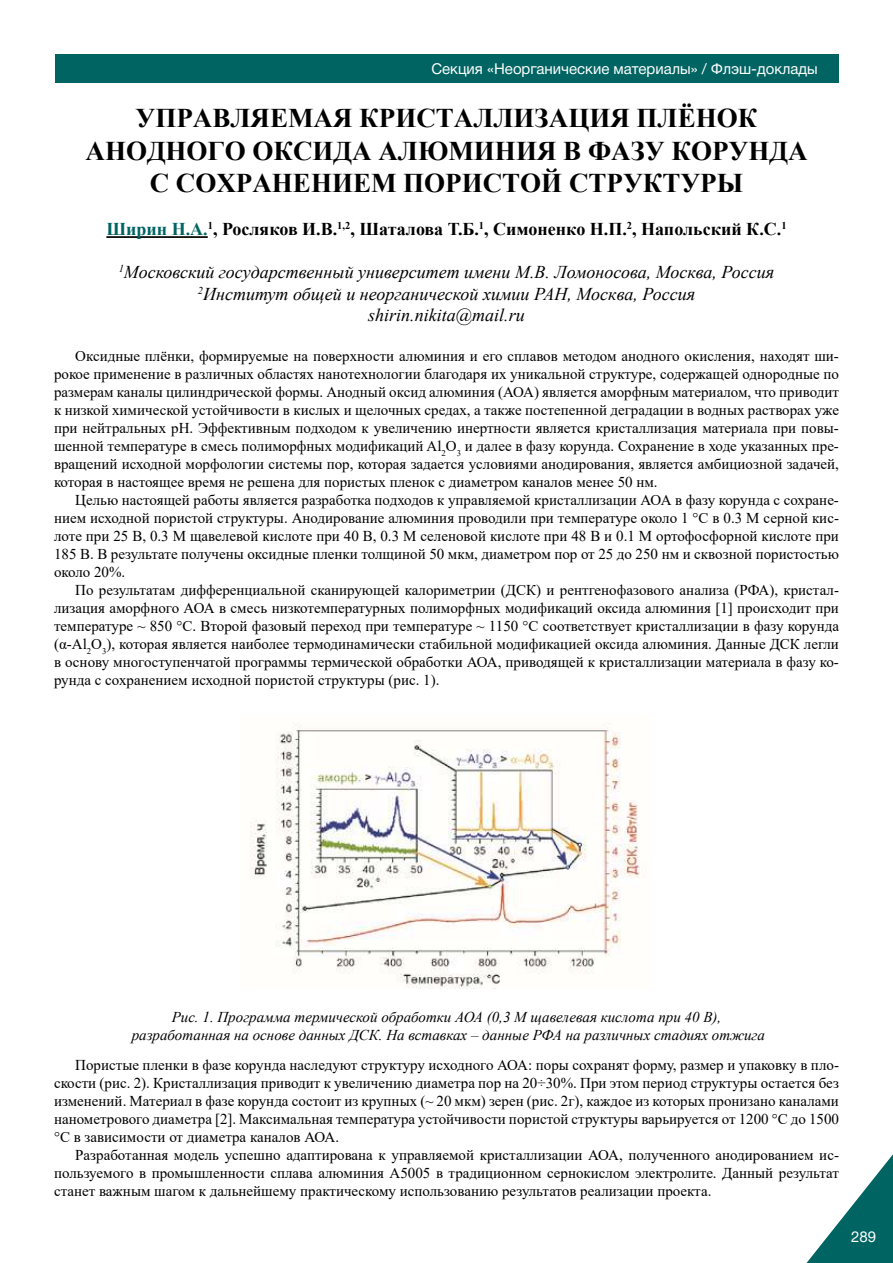
<style>
.page{position:relative;width:893px;height:1263px;background:#fff}
.page>*{position:absolute;margin:0;border:0;box-sizing:border-box;transform-origin:0 0}
.t1{font:700 27px/32.4px "Times New Roman";color:#000;text-align:center}
.t2{font:italic 18px/21.6px "Times New Roman";color:#000;text-align:center}
.t3{font:700 18px "Times New Roman";color:#000}
.t4{font:15px/18px "Times New Roman";color:#000;text-align:justify}
.t5{font:italic 15px/18px "Times New Roman";color:#000;text-align:center}
.t6{font:15px "Helvetica Neue Cyr";color:#fff}
.s1{color:#006462}
</style>
<div class="page">
<svg style="left:806px;top:1154px;width:87px;height:109px"></svg>
<div style="left:56px;top:54px;width:783px;height:29px;background:#006462"></div>
<hr style="left:106px;top:236px;width:102px;height:2px;background:#000">
<img style="left:249px;top:723px;width:393px;height:265px">
<p class="t6" style="left:431px;top:60px;width:388px">Секция «Неорганические материалы» / Флэш-доклады</p>
<h1 class="t1" style="left:86px;top:101px;width:723px">УПРАВЛЯЕМАЯ КРИСТАЛЛИЗАЦИЯ ПЛЁНОК<br>АНОДНОГО ОКСИДА АЛЮМИНИЯ В ФАЗУ КОРУНДА<br>С СОХРАНЕНИЕМ ПОРИСТОЙ СТРУКТУРЫ</h1>
<p class="t3" style="left:106px;top:216px;width:682px"><span class="s1">Ширин Н.А.</span><sup>1</sup>, Росляков И.В.<sup>1,2</sup>, Шаталова Т.Б.<sup>1</sup>, Симоненко Н.П.<sup>2</sup>, Напольский К.С.<sup>1</sup></p>
<p class="t2" style="left:119px;top:261px;width:657px"><sup>1</sup>Московский государственный университет имени М.В. Ломоносова, Москва, Россия<br><sup>2</sup>Институт общей и неорганической химии РАН, Москва, Россия shirin.nikita@mail.ru</p>
<p class="t4" style="left:54px;top:346px;width:786px;text-indent:21px">Оксидные плёнки, формируемые на поверхности алюминия и его сплавов методом анодного окисления, находят ши&shy;рокое применение в различных областях нанотехнологии благодаря их уникальной структуре, содержащей однородные по размерам каналы цилиндрической формы. Анодный оксид алюминия (АОА) является аморфным материалом, что приводит к низкой химической устойчивости в кислых и щелочных средах, а также постепенной деградации в водных растворах уже при нейтральных рН. Эффективным подходом к увеличению инертности является кристаллизация материала при повы&shy;шенной температуре в смесь полиморфных модификаций Al<sub>2</sub>O<sub>3</sub> и далее в фазу корунда. Сохранение в ходе указанных пре&shy;вращений исходной морфологии системы пор, которая задается условиями анодирования, является амбициозной задачей, которая в настоящее время не решена для пористых пленок с диаметром каналов менее 50 нм.</p>
<p class="t4" style="left:54px;top:490px;width:786px;text-indent:21px">Целью настоящей работы является разработка подходов к управляемой кристаллизации АОА в фазу корунда с сохране&shy;нием исходной пористой структуры. Анодирование алюминия проводили при температуре около 1 °С в 0.3 M серной кис&shy;лоте при 25 В, 0.3 M щавелевой кислоте при 40 В, 0.3 M селеновой кислоте при 48 В и 0.1 M ортофосфорной кислоте при 185 В. В результате получены оксидные пленки толщиной 50 мкм, диаметром пор от 25 до 250 нм и сквозной пористостью около 20%.</p>
<p class="t4" style="left:54px;top:580px;width:786px;text-indent:21px">По результатам дифференциальной сканирующей калориметрии (ДСК) и рентгенофазового анализа (РФА), кристал&shy;лизация аморфного АОА в смесь низкотемпературных полиморфных модификаций оксида алюминия [1] происходит при температуре ~ 850 °С. Второй фазовый переход при температуре ~ 1150 °С соответствует кристаллизации в фазу корунда (α-Al<sub>2</sub>O<sub>3</sub>), которая является наиболее термодинамически стабильной модификацией оксида алюминия. Данные ДСК легли в основу многоступенчатой программы термической обработки АОА, приводящей к кристаллизации материала в фазу ко&shy;рунда с сохранением исходной пористой структуры (рис. 1).</p>
<p class="t5" style="left:132px;top:1008px;width:635px">Рис. 1. Программа термической обработки АОА (0,3 М щавелевая кислота при 40 В), разработанная на основе данных ДСК. На вставках – данные РФА на различных стадиях отжига</p>
<p class="t4" style="left:54px;top:1056px;width:786px;text-indent:21px">Пористые пленки в фазе корунда наследуют структуру исходного АОА: поры сохранят форму, размер и упаковку в пло&shy;скости (рис. 2). Кристаллизация приводит к увеличению диаметра пор на 20÷30%. При этом период структуры остается без изменений. Материал в фазе корунда состоит из крупных (~ 20 мкм) зерен (рис. 2г), каждое из которых пронизано каналами нанометрового диаметра [2]. Максимальная температура устойчивости пористой структуры варьируется от 1200 °С до 1500 °С в зависимости от диаметра каналов АОА.</p>
<p class="t4" style="left:54px;top:1146px;width:786px;text-indent:21px">Разработанная модель успешно адаптирована к управляемой кристаллизации АОА, полученного анодированием ис&shy;пользуемого в промышленности сплава алюминия А5005 в традиционном сернокислом электролите. Данный результат станет важным шагом к дальнейшему практическому использованию результатов реализации проекта.</p>
<p class="t6" style="left:851px;top:1228px;width:27px">289</p>
</div>
